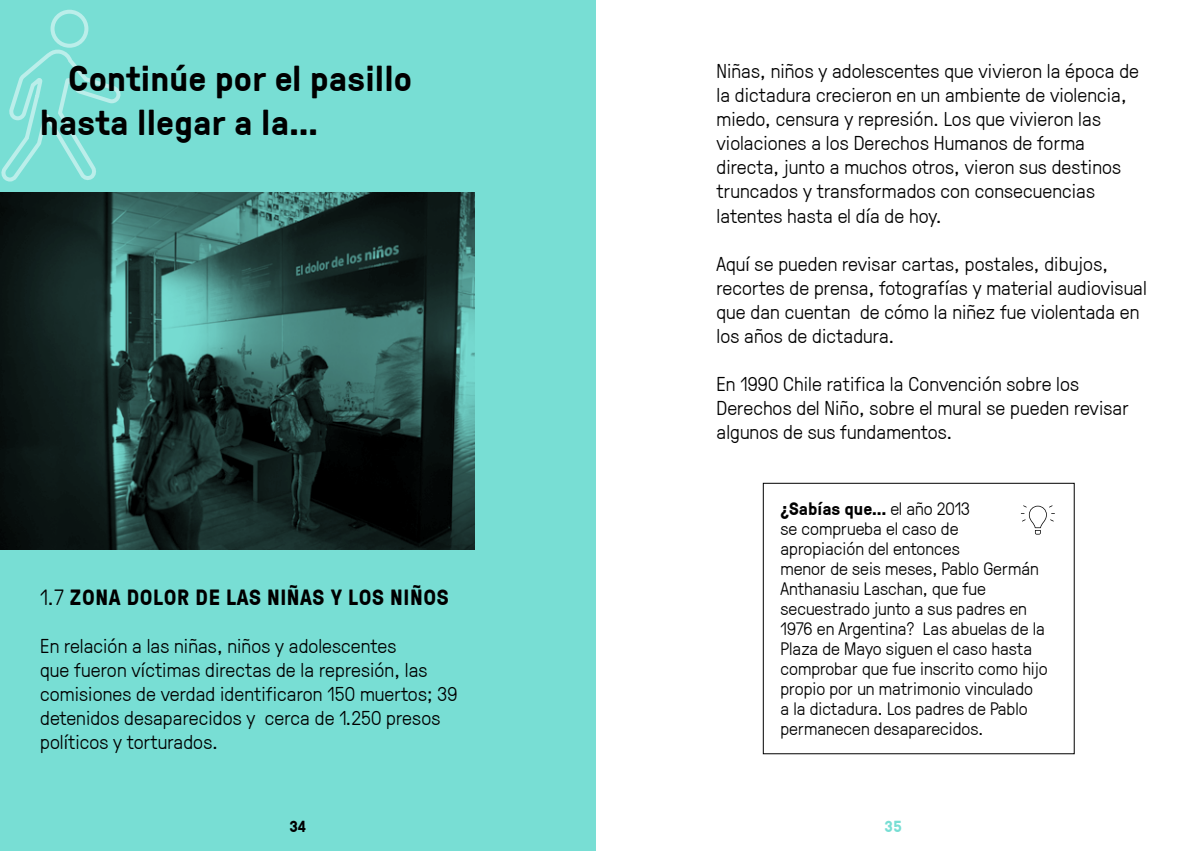
<style>
.page{position:relative;width:1191px;height:851px;background:#fff}
.page>*{position:absolute;margin:0;border:0;box-sizing:border-box;transform-origin:0 0}
.t1{font:700 36px/44px "GT Pressura";letter-spacing:.005em;color:#000}
.t2{font:700 22px "GT Pressura";letter-spacing:.025em;color:#000}
.t3{font:300 20px/24px "GT Pressura";letter-spacing:.005em;color:#000}
.t4{font:300 18px/20px "GT Pressura";color:#000}
.t5{font:700 16px "GT Pressura";color:#000}
.t6{font:700 16px "GT Pressura";color:#78ded4}
.s1{font-weight:300}
.s2{font-weight:700}
</style>
<div class="page">
<div style="left:0;top:0;width:595px;height:850px;background:#78ded4"></div>
<svg style="left:3px;top:9px;width:116px;height:173px"></svg>
<img style="left:0;top:192px;width:474px;height:357px">
<svg style="left:1020px;top:505px;width:34px;height:29px"></svg>
<div style="left:763px;top:482px;width:311px;height:272px;border:1px solid #000"></div>
<h1 class="t1" style="left:40px;top:55px;width:374px;text-indent:28px">Continúe por el pasillo hasta llegar a la…</h1>
<p class="t3" style="left:716px;top:58px;width:424px">Niñas, niños y adolescentes que vivieron la época de la dictadura crecieron en un ambiente de violencia, miedo, censura y represión. Los que vivieron las violaciones a los Derechos Humanos de forma directa, junto a muchos otros, vieron sus destinos truncados y transformados con consecuencias latentes hasta el día de hoy.</p>
<p class="t3" style="left:716px;top:250px;width:432px">Aquí se pueden revisar cartas, postales, dibujos, recortes de prensa, fotografías y material audiovisual que dan cuentan de cómo la niñez fue violentada en los años de dictadura.</p>
<p class="t3" style="left:716px;top:370px;width:414px">En 1990 Chile ratifica la Convención sobre los<br>Derechos del Niño, sobre el mural se pueden revisar algunos de sus fundamentos.</p>
<p class="t2" style="left:40px;top:580px;width:410px"><span class="s1">1.7</span> ZONA DOLOR DE LAS NIÑAS Y LOS NIÑOS</p>
<p class="t3" style="left:40px;top:632px;width:419px">En relación a las niñas, niños y adolescentes<br>que fueron víctimas directas de la represión, las comisiones de verdad identificaron 150 muertos; 39 detenidos desaparecidos y cerca de 1.250 presos políticos y torturados.</p>
<p class="t4" style="left:780px;top:497px;width:269px"><span class="s2">¿Sabías que…</span> el año 2013<br>se comprueba el caso de<br>apropiación del entonces<br>menor de seis meses, Pablo Germán<br>Anthanasiu Laschan, que fue secuestrado junto a sus padres en<br>1976 en Argentina? Las abuelas de la<br>Plaza de Mayo siguen el caso hasta comprobar que fue inscrito como hijo propio por un matrimonio vinculado<br>a la dictadura. Los padres de Pablo permanecen desaparecidos.</p>
<p class="t5" style="left:289px;top:814px;width:18px">34</p>
<p class="t6" style="left:884px;top:814px;width:19px">35</p>
</div>
